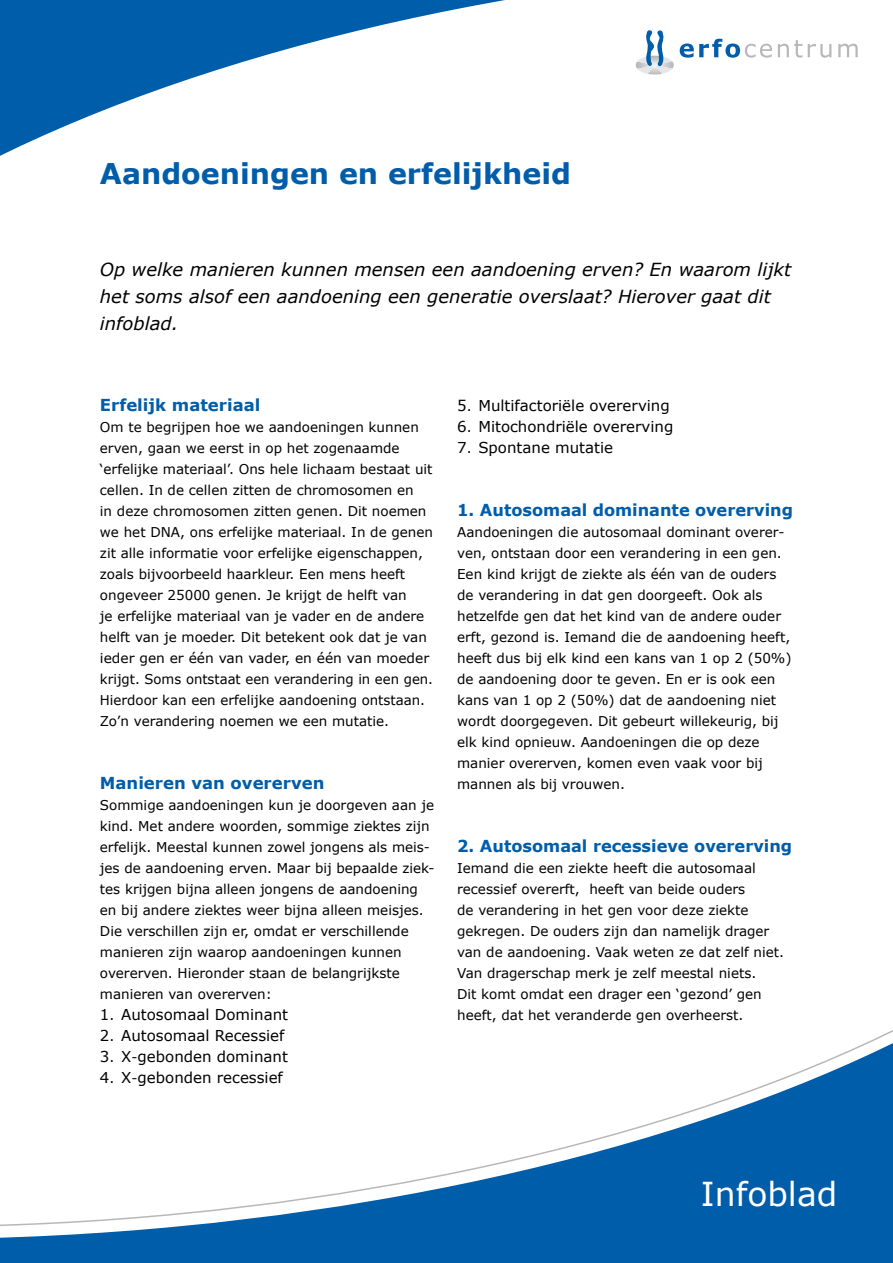
<style>
.page{position:relative;width:893px;height:1263px;background:#fff}
.page>*{position:absolute;margin:0;border:0;box-sizing:border-box;transform-origin:0 0}
.t1{font:33px "Verdana";color:#fff}
.t2{font:700 28.5px "Verdana";color:#005daa}
.t3{font:italic 18px/27px "Verdana";color:#000}
.t4{font:700 16.5px "Verdana";color:#005daa}
.t5{font:15px "Verdana";color:#000}
.t6{font:13.5px/21px "Verdana";color:#000}
.s1{font-size:13.5px}
</style>
<div class="page">
<svg style="left:0;top:1037px;width:893px;height:226px"></svg>
<svg style="left:0;top:0;width:858px;height:156px"></svg>
<svg style="left:636px;top:30px;width:38px;height:45px"></svg>
<svg style="left:680px;top:39px;width:92px;height:19px"></svg>
<svg style="left:778px;top:40px;width:24px;height:18px"></svg>
<svg style="left:808px;top:44px;width:23px;height:14px"></svg>
<svg style="left:838px;top:44px;width:20px;height:13px"></svg>
<h2 class="t2" style="left:100px;top:155px;width:473px">Aandoeningen en erfelijkheid</h2>
<h3 class="t3" style="left:100px;top:256px;width:693px">Op welke manieren kunnen mensen een aandoening erven? En waarom lijkt het soms alsof een aandoening een generatie overslaat? Hierover gaat dit infoblad.</h3>
<p class="t4" style="left:100px;top:394px;width:162px">Erfelijk materiaal</p>
<p class="t6" style="left:100px;top:417px;width:335px">Om te begrijpen hoe we aandoeningen kunnen erven, gaan we eerst in op het zogenaamde ‘erfelijke materiaal’. Ons hele lichaam bestaat uit cellen. In de cellen zitten de chromosomen en<br>in deze chromosomen zitten genen. Dit noemen we het DNA, ons erfelijke materiaal. In de genen zit alle informatie voor erfelijke eigenschappen, zoals bijvoorbeeld haarkleur. Een mens heeft ongeveer 25000 genen. Je krijgt de helft van<br>je erfelijke materiaal van je vader en de andere helft van je moeder. Dit betekent ook dat je van ieder gen er één van vader, en één van moeder krijgt. Soms ontstaat een verandering in een gen.<br>Hierdoor kan een erfelijke aandoening ontstaan.<br>Zo’n verandering noemen we een mutatie.</p>
<p class="t4" style="left:100px;top:772px;width:226px">Manieren van overerven</p>
<p class="t6" style="left:100px;top:795px;width:336px">Sommige aandoeningen kun je doorgeven aan je kind. Met andere woorden, sommige ziektes zijn erfelijk. Meestal kunnen zowel jongens als meis&shy;jes de aandoening erven. Maar bij bepaalde ziek&shy;tes krijgen bijna alleen jongens de aandoening en bij andere ziektes weer bijna alleen meisjes.<br>Die verschillen zijn er, omdat er verschillende manieren zijn waarop aandoeningen kunnen overerven. Hieronder staan de belangrijkste manieren van overerven:</p>
<p class="t5" style="left:100px;top:1005px;width:190px">1<span class="s1">.</span> Autosomaal Dominant</p>
<p class="t5" style="left:100px;top:1026px;width:186px">2<span class="s1">.</span> Autosomaal Recessief</p>
<p class="t5" style="left:100px;top:1047px;width:190px">3<span class="s1">.</span> X<span class="s1">-</span>gebonden dominant</p>
<p class="t5" style="left:100px;top:1068px;width:184px">4<span class="s1">.</span> X<span class="s1">-</span>gebonden recessief</p>
<p class="t5" style="left:457px;top:396px;width:214px">5<span class="s1">.</span> Multifactoriële overerving</p>
<p class="t5" style="left:457px;top:417px;width:218px">6<span class="s1">.</span> Mitochondriële overerving</p>
<p class="t5" style="left:457px;top:438px;width:158px">7<span class="s1">.</span> Spontane mutatie</p>
<p class="t4" style="left:457px;top:499px;width:337px">1. Autosomaal dominante overerving</p>
<p class="t6" style="left:457px;top:522px;width:336px">Aandoeningen die autosomaal dominant overer&shy;ven, ontstaan door een verandering in een gen.<br>Een kind krijgt de ziekte als één van de ouders de verandering in dat gen doorgeeft. Ook als hetzelfde gen dat het kind van de andere ouder erft, gezond is. Iemand die de aandoening heeft, heeft dus bij elk kind een kans van 1 op 2 (50%) de aandoening door te geven. En er is ook een kans van 1 op 2 (50%) dat de aandoening niet wordt doorgegeven. Dit gebeurt willekeurig, bij elk kind opnieuw. Aandoeningen die op deze manier overerven, komen even vaak voor bij mannen als bij vrouwen.</p>
<p class="t4" style="left:457px;top:835px;width:337px">2. Autosomaal recessieve overerving</p>
<p class="t6" style="left:457px;top:858px;width:329px">Iemand die een ziekte heeft die autosomaal recessief overerft, heeft van beide ouders<br>de verandering in het gen voor deze ziekte gekregen. De ouders zijn dan namelijk drager van de aandoening. Vaak weten ze dat zelf niet.<br>Van dragerschap merk je zelf meestal niets.<br>Dit komt omdat een drager een ‘gezond’ gen heeft, dat het veranderde gen overheerst.</p>
<h1 class="t1" style="left:701px;top:1173px;width:138px">Infoblad</h1>
</div>
